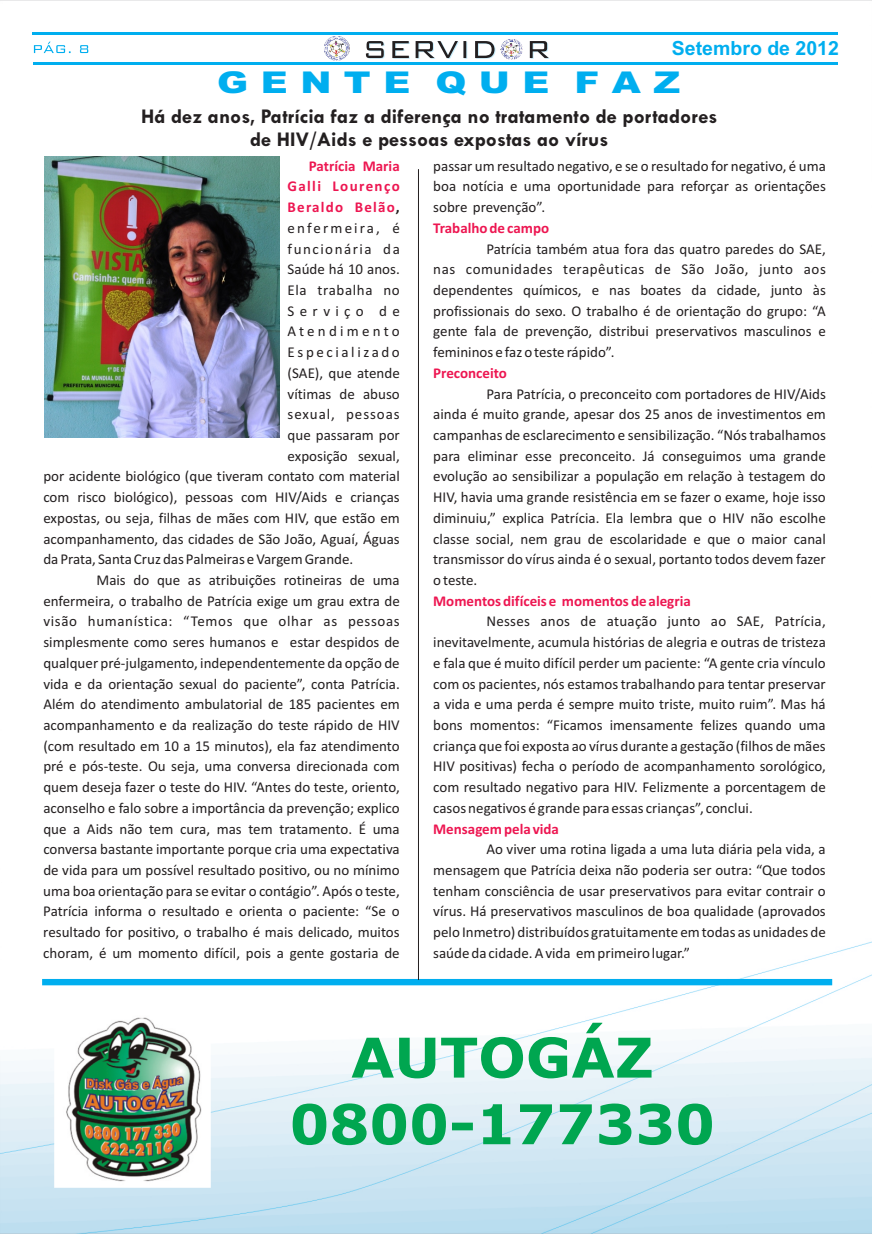
<style>
.page{position:relative;width:872px;height:1234px;background:#fff}
.page>*{position:absolute;margin:0;border:0;box-sizing:border-box;transform-origin:0 0}
.t1{font:900 30px "Arial";color:#00aeef;scale:1.25 1}
.t2{font:700 21px/22.8px "Tw Cen";color:#231f20;text-align:center}
.t3{font:700 19.5px "Arial";color:#00aeef}
.t4{font:15px/20.7px "Calibri";color:#231f20;text-align:justify}
.t5{font:700 15px "Calibri";color:#ed1651}
.t6{font:15px "Calibri";letter-spacing:.04em;color:#231f20}
.t7{font:700 15px/20.7px "Calibri";letter-spacing:.04em;color:#ed1651;text-align:right}
.t8{font:15px "Calibri";letter-spacing:.065em;color:#231f20}
.t9{font:700 15px "Calibri";letter-spacing:.085em;color:#ed1651}
.t10{font:15px "Calibri";letter-spacing:.1em;color:#231f20}
.t11{font:15px "Calibri";letter-spacing:.175em;color:#231f20}
.t12{font:15px "Calibri";letter-spacing:.145em;color:#231f20}
.t13{font:15px "Calibri";letter-spacing:.215em;color:#231f20}
.t14{font:15px "Calibri";letter-spacing:.355em;color:#231f20}
.s1{color:#231f20}
</style>
<div class="page">
<img style="left:0;top:0;width:872px;height:1233px">
<hr style="left:33px;top:32px;width:805px;height:3px;background:#00aeef">
<hr style="left:430px;top:62px;width:408px;height:2px;background:#00aeef">
<hr style="left:33px;top:62px;width:400px;height:2px;background:#00aeef">
<svg style="left:34px;top:42px;width:54px;height:11px"></svg>
<svg style="left:351px;top:41px;width:199px;height:18px"></svg>
<img style="left:324px;top:36px;width:27px;height:25px">
<img style="left:501px;top:39px;width:21px;height:1px">
<img style="left:325px;top:36px;width:24px;height:25px">
<img style="left:501px;top:40px;width:21px;height:19px">
<div style="left:42px;top:978px;width:790px;height:7px;background:#00aeef"></div>
<img style="left:54px;top:1011px;width:156px;height:176px">
<svg style="left:293px;top:1022px;width:419px;height:122px"></svg>
<img style="left:44px;top:156px;width:235px;height:281px">
<hr style="left:418px;top:169px;width:1px;height:810px;background:#231f20">
<h3 class="t3" style="left:672px;top:41px;width:168px">Setembro de 2012</h3>
<h1 class="t1" style="left:217px;top:71px;width:372px">G E N T E Q U E F A Z</h1>
<h2 class="t2" style="left:141px;top:106px;width:578px">Há dez anos, Patrícia faz a diferença no tratamento de portadores de HIV/Aids e pessoas expostas ao vírus</h2>
<p class="t7" style="left:287px;top:156px;width:114px">Patrícia Maria<br>Galli Lourenço</p>
<p class="t9" style="left:287px;top:201px;width:114px">Beraldo Belão<span class="s1">,</span></p>
<p class="t12" style="left:288px;top:221px;width:114px">enfermeira, é</p>
<p class="t10" style="left:288px;top:242px;width:114px">funcionária da</p>
<p class="t4" style="left:288px;top:260px;width:114px">Saúde há 10 anos.</p>
<p class="t6" style="left:288px;top:283px;width:114px">Ela trabalha no</p>
<p class="t14" style="left:288px;top:304px;width:114px">Serviço de</p>
<p class="t13" style="left:288px;top:325px;width:114px">Atendimento</p>
<p class="t11" style="left:288px;top:346px;width:114px">Especializado</p>
<p class="t4" style="left:288px;top:363px;width:114px">(SAE), que atende</p>
<p class="t4" style="left:288px;top:384px;width:114px">vítimas de abuso</p>
<p class="t8" style="left:288px;top:408px;width:114px">sexual, pessoas</p>
<p class="t4" style="left:288px;top:426px;width:114px">que passaram por</p>
<p class="t4" style="left:288px;top:446px;width:114px">exposição sexual,</p>
<p class="t4" style="left:43px;top:467px;width:358px">por acidente biológico (que tiveram contato com material</p>
<p class="t4" style="left:43px;top:488px;width:358px">com risco biológico), pessoas com HIV/Aids e crianças</p>
<p class="t4" style="left:43px;top:508px;width:358px">expostas, ou seja, filhas de mães com HIV, que estão em</p>
<p class="t4" style="left:43px;top:529px;width:358px">acompanhamento, das cidades de São João, Aguaí, Águas</p>
<p class="t4" style="left:43px;top:550px;width:311px">da Prata, Santa Cruz das Palmeiras e Vargem Grande.</p>
<p class="t4" style="left:96px;top:570px;width:305px">Mais do que as atribuições rotineiras de uma</p>
<p class="t4" style="left:43px;top:591px;width:358px">enfermeira, o trabalho de Patrícia exige um grau extra de</p>
<p class="t6" style="left:43px;top:615px;width:358px">visão humanística: “Temos que olhar as pessoas</p>
<p class="t4" style="left:43px;top:633px;width:358px">simplesmente como seres humanos e estar despidos de</p>
<p class="t4" style="left:43px;top:653px;width:358px">qualquer pré-julgamento, independentemente da opção de</p>
<p class="t4" style="left:43px;top:674px;width:358px">vida e da orientação sexual do paciente”, conta Patrícia.</p>
<p class="t4" style="left:43px;top:695px;width:358px">Além do atendimento ambulatorial de 185 pacientes em</p>
<p class="t4" style="left:43px;top:715px;width:358px">acompanhamento e da realização do teste rápido de HIV</p>
<p class="t4" style="left:43px;top:736px;width:358px">(com resultado em 10 a 15 minutos), ela faz atendimento</p>
<p class="t4" style="left:43px;top:757px;width:358px">pré e pós-teste. Ou seja, uma conversa direcionada com</p>
<p class="t4" style="left:43px;top:777px;width:358px">quem deseja fazer o teste do HIV. “Antes do teste, oriento,</p>
<p class="t4" style="left:43px;top:798px;width:358px">aconselho e falo sobre a importância da prevenção; explico</p>
<p class="t4" style="left:43px;top:819px;width:358px">que a Aids não tem cura, mas tem tratamento. É uma</p>
<p class="t4" style="left:43px;top:840px;width:358px">conversa bastante importante porque cria uma expectativa</p>
<p class="t4" style="left:43px;top:860px;width:358px">de vida para um possível resultado positivo, ou no mínimo</p>
<p class="t4" style="left:43px;top:881px;width:358px">uma boa orientação para se evitar o contágio”. Após o teste,</p>
<p class="t4" style="left:43px;top:902px;width:358px">Patrícia informa o resultado e orienta o paciente: “Se o</p>
<p class="t4" style="left:43px;top:922px;width:358px">resultado for positivo, o trabalho é mais delicado, muitos</p>
<p class="t4" style="left:43px;top:943px;width:358px">choram, é um momento difícil, pois a gente gostaria de</p>
<p class="t4" style="left:433px;top:156px;width:394px">passar um resultado negativo, e se o resultado for negativo, é uma boa notícia e uma oportunidade para reforçar as orientações sobre prevenção”.</p>
<p class="t4" style="left:433px;top:239px;width:394px;text-indent:53px">Patrícia também atua fora das quatro paredes do SAE, nas comunidades terapêuticas de São João, junto aos dependentes químicos, e nas boates da cidade, junto às profissionais do sexo. O trabalho é de orientação do grupo: “A gente fala de prevenção, distribui preservativos masculinos e femininos e faz o teste rápido”.</p>
<p class="t4" style="left:433px;top:384px;width:394px;text-indent:53px">Para Patrícia, o preconceito com portadores de HIV/Aids ainda é muito grande, apesar dos 25 anos de investimentos em campanhas de esclarecimento e sensibilização. “Nós trabalhamos para eliminar esse preconceito. Já conseguimos uma grande evolução ao sensibilizar a população em relação à testagem do HIV, havia uma grande resistência em se fazer o exame, hoje isso diminuiu,” explica Patrícia. Ela lembra que o HIV não escolhe classe social, nem grau de escolaridade e que o maior canal transmissor do vírus ainda é o sexual, portanto todos devem fazer o teste.</p>
<p class="t4" style="left:433px;top:612px;width:394px;text-indent:53px">Nesses anos de atuação junto ao SAE, Patrícia, inevitavelmente, acumula histórias de alegria e outras de tristeza e fala que é muito difícil perder um paciente: “A gente cria vínculo com os pacientes, nós estamos trabalhando para tentar preservar a vida e uma perda é sempre muito triste, muito ruim”. Mas há bons momentos: “Ficamos imensamente felizes quando uma criança que foi exposta ao vírus durante a gestação (filhos de mães HIV positivas) fecha o período de acompanhamento sorológico, com resultado negativo para HIV. Felizmente a porcentagem de casos negativos é grande para essas crianças”, conclui.</p>
<p class="t4" style="left:433px;top:840px;width:394px;text-indent:53px">Ao viver uma rotina ligada a uma luta diária pela vida, a mensagem que Patrícia deixa não poderia ser outra: “Que todos tenham consciência de usar preservativos para evitar contrair o vírus. Há preservativos masculinos de boa qualidade (aprovados pelo Inmetro) distribuídos gratuitamente em todas as unidades de saúde da cidade. A vida em primeiro lugar.”</p>
<p class="t5" style="left:433px;top:221px;width:117px">Trabalho de campo</p>
<p class="t5" style="left:433px;top:366px;width:75px">Preconceito</p>
<p class="t5" style="left:433px;top:594px;width:259px">Momentos difíceis e momentos de alegria</p>
<p class="t5" style="left:433px;top:822px;width:127px">Mensagem pela vida</p>
</div>
